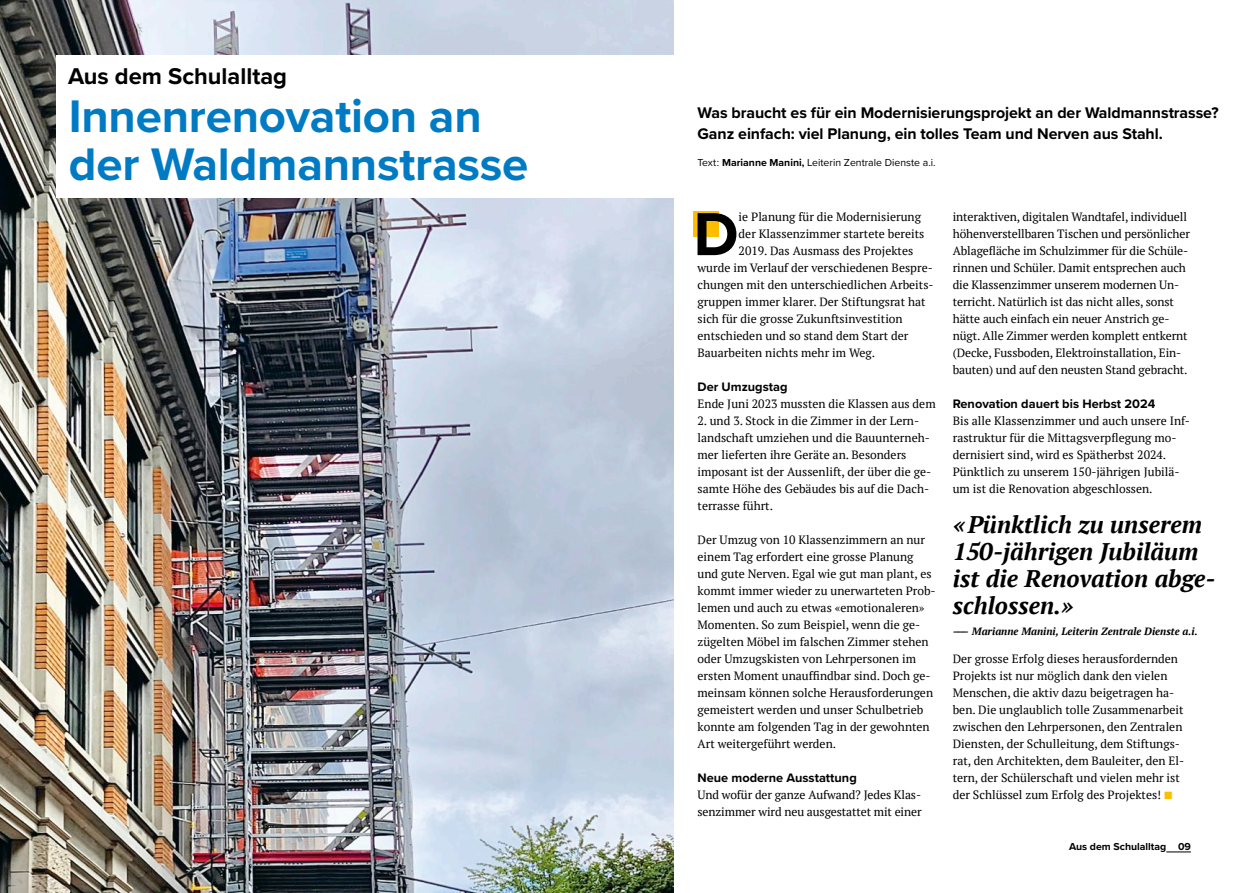
<style>
.page{position:relative;width:1259px;height:893px;background:#fff}
.page>*{position:absolute;margin:0;border:0;box-sizing:border-box;transform-origin:0 0}
.t1{font:700 63px "Proxima Nova";color:#000}
.t2{font:700 47.4px/48px "Proxima Nova";letter-spacing:-.005em;color:#007bc3}
.t3{font:italic 700 24px/27px "PT Serif";color:#000}
.t4{font:700 23.7px "Proxima Nova";color:#000}
.t5{font:700 15.9px/21.3px "Proxima Nova";letter-spacing:-.005em;color:#000}
.t6{font:700 12.75px "Proxima Nova";color:#000}
.t7{font:12px/17px "PT Serif";color:#000}
.t8{font:10.5px "Proxima Nova";color:#000}
.t9{font:italic 700 10.5px "PT Serif";color:#000}
.t10{font:700 10.5px "Proxima Nova";color:#000}
.s1{font-weight:700}
.s2{font-family:"Proxima Nova";font-weight:700;font-size:12.75px;color:#fcbe00}
</style>
<div class="page">
<img style="left:0;top:0;width:673px;height:893px">
<svg style="left:1166px;top:851px;width:25px;height:1px"></svg>
<div style="left:56px;top:55px;width:629px;height:143px;background:#fff"></div>
<div style="left:693px;top:211px;width:26px;height:26px;background:#fcbe00"></div>
<h3 class="t4" style="left:68px;top:59px;width:221px">Aus dem Schulalltag</h3>
<h2 class="t2" style="left:69px;top:91px;width:461px">Innenrenovation an der Waldmannstrasse</h2>
<h3 class="t5" style="left:697px;top:102px;width:522px">Was braucht es für ein Modernisierungsprojekt an der Waldmannstrasse?<br>Ganz einfach: viel Planung, ein tolles Team und Nerven aus Stahl.</h3>
<p class="t8" style="left:697px;top:155px;width:239px">Text : <span class="s1">Marianne Manini,</span> Leiterin Zentrale Dienste a.i.</p>
<h1 class="t1" style="left:693px;top:187px;width:47px">D</h1>
<p class="t7" style="left:738px;top:208px;width:184px">ie Planung für die Modernisierung</p>
<p class="t7" style="left:738px;top:225px;width:187px">der Klassenzimmer startete bereits</p>
<p class="t7" style="left:738px;top:242px;width:176px">2019. Das Ausmass des Projektes</p>
<p class="t7" style="left:697px;top:259px;width:237px">wurde im Verlauf der verschiedenen Bespre-</p>
<p class="t7" style="left:697px;top:276px;width:238px">chungen mit den unterschiedlichen Arbeits-</p>
<p class="t7" style="left:697px;top:293px;width:229px">gruppen immer klarer. Der Stiftungsrat hat</p>
<p class="t7" style="left:697px;top:310px;width:207px">sich für die grosse Zukunftsinvestition</p>
<p class="t7" style="left:697px;top:327px;width:212px">entschieden und so stand dem Start der</p>
<p class="t7" style="left:697px;top:344px;width:179px">Bauarbeiten nichts mehr im Weg.</p>
<p class="t6" style="left:697px;top:377px;width:91px">Der Umzugstag</p>
<p class="t7" style="left:697px;top:395px;width:240px">Ende Juni 2023 mussten die Klassen aus dem</p>
<p class="t7" style="left:697px;top:412px;width:235px">2. und 3. Stock in die Zimmer in der Lern&shy;landschaft umziehen und die Bauunterneh&shy;mer lieferten ihre Geräte an. Besonders imposant ist der Aussenlift, der über die ge&shy;samte Höhe des Gebäudes bis auf die Dach&shy;terrasse führt.</p>
<p class="t7" style="left:697px;top:531px;width:240px">Der Umzug von 10 Klassenzimmern an nur einem Tag erfordert eine grosse Planung und gute Nerven. Egal wie gut man plant, es kommt immer wieder zu unerwarteten Prob&shy;lemen und auch zu etwas «emotionaleren» Momenten. So zum Beispiel, wenn die ge&shy;zügelten Möbel im falschen Zimmer stehen oder Umzugskisten von Lehrpersonen im ersten Moment unauffindbar sind. Doch ge&shy;meinsam können solche Herausforderungen gemeistert werden und unser Schulbetrieb konnte am folgenden Tag in der gewohnten Art weitergeführt werden.</p>
<p class="t6" style="left:697px;top:769px;width:161px">Neue moderne Ausstattung</p>
<p class="t7" style="left:697px;top:787px;width:226px">Und wofür der ganze Aufwand? Jedes Klas&shy;senzimmer wird neu ausgestattet mit einer</p>
<p class="t7" style="left:952px;top:208px;width:239px">interaktiven, digitalen Wandtafel, individuell höhenverstellbaren Tischen und persönlicher Ablagefläche im Schulzimmer für die Schüle&shy;rinnen und Schüler. Damit entsprechen auch die Klassenzimmer unserem modernen Un&shy;terricht. Natürlich ist das nicht alles, sonst hätte auch einfach ein neuer Anstrich ge&shy;nügt. Alle Zimmer werden komplett entkernt (Decke, Fussboden, Elektroinstallation, Ein&shy;bauten) und auf den neusten Stand gebracht.</p>
<p class="t6" style="left:952px;top:394px;width:204px">Renovation dauert bis Herbst 2024</p>
<p class="t7" style="left:952px;top:412px;width:239px">Bis alle Klassenzimmer und auch unsere Inf&shy;rastruktur für die Mittagsverpflegung mo&shy;dernisiert sind, wird es Spätherbst 2024.<br>Pünktlich zu unserem 150-jährigen Jubilä&shy;um ist die Renovation abgeschlossen.</p>
<h3 class="t3" style="left:952px;top:511px;width:264px">« Pünktlich zu unserem<br>150-jährigen Jubiläum ist die Renovation abge&shy;schlossen.»</h3>
<p class="t9" style="left:952px;top:625px;width:246px">––– Marianne Manini, Leiterin Zentrale Dienste a.i.</p>
<p class="t7" style="left:952px;top:650px;width:233px">Der grosse Erfolg dieses herausfordernden Projekts ist nur möglich dank den vielen Menschen, die aktiv dazu beigetragen ha&shy;ben. Die unglaublich tolle Zusammenarbeit zwischen den Lehrpersonen, den Zentralen Diensten, der Schulleitung, dem Stiftungs&shy;rat, den Architekten, dem Bauleiter, den El&shy;tern, der Schülerschaft und vielen mehr ist der Schlüssel zum Erfolg des Projektes! <span class="s2">■</span></p>
<p class="t10" style="left:1069px;top:839px;width:123px">Aus dem Schulalltag 09</p>
</div>
